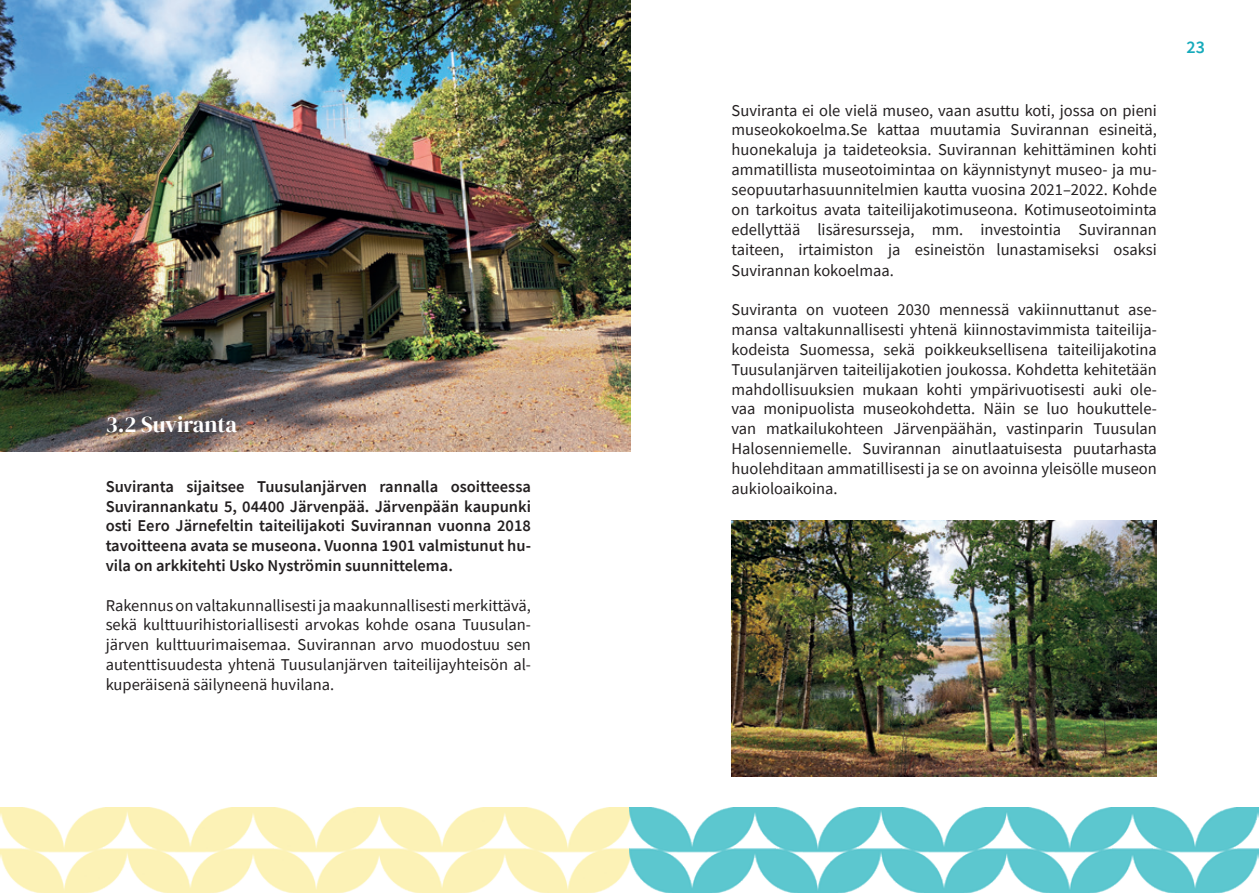
<style>
.page{position:relative;width:1259px;height:893px;background:#fff}
.page>*{position:absolute;margin:0;border:0;box-sizing:border-box;transform-origin:0 0}
.t1{font:22.5px "DM Serif Display";letter-spacing:-.005em;color:#fff}
.t2{font:600 18px "Source Sans Pro";color:#16aabb}
.t3{font:16.5px/19.8px "Source Sans Pro";color:#231f20;text-align:justify}
.t4{font:600 16.5px/19.8px "Source Sans Pro";color:#231f20;text-align:justify}
</style>
<div class="page">
<img style="left:0;top:0;width:630px;height:452px">
<img style="left:0;top:808px;width:1259px;height:85px">
<img style="left:731px;top:521px;width:426px;height:255px">
<p class="t1" style="left:106px;top:412px;width:133px">3.2 Suviranta</p>
<p class="t4" style="left:106px;top:476px;width:427px">Suviranta sijaitsee Tuusulanjärven rannalla osoitteessa Suvirannankatu 5, 04400 Järvenpää. Järvenpään kaupunki osti Eero Järnefeltin taiteilijakoti Suvirannan vuonna 2018 tavoitteena avata se museona. Vuonna 1901 valmistunut hu&shy;vila on arkkitehti Usko Nyströmin suunnittelema.</p>
<p class="t3" style="left:106px;top:595px;width:427px">Rakennus on valtakunnallisesti ja maakunnallisesti merkittävä, sekä kulttuurihistoriallisesti arvokas kohde osana Tuusulan&shy;järven kulttuurimaisemaa. Suvirannan arvo muodostuu sen autenttisuudesta yhtenä Tuusulanjärven taiteilijayhteisön al&shy;kuperäisenä säilyneenä huvilana.</p>
<p class="t3" style="left:731px;top:100px;width:427px">Suviranta ei ole vielä museo, vaan asuttu koti, jossa on pieni museokokoelma.Se kattaa muutamia Suvirannan esineitä, huonekaluja ja taideteoksia. Suvirannan kehittäminen kohti ammatillista museotoimintaa on käynnistynyt museo- ja mu&shy;seopuutarhasuunnitelmien kautta vuosina 2021–2022. Kohde on tarkoitus avata taiteilijakotimuseona. Kotimuseotoiminta edellyttää lisäresursseja, mm. investointia Suvirannan taiteen, irtaimiston ja esineistön lunastamiseksi osaksi Suvirannan kokoelmaa.</p>
<p class="t3" style="left:731px;top:300px;width:427px">Suviranta on vuoteen 2030 mennessä vakiinnuttanut ase&shy;mansa valtakunnallisesti yhtenä kiinnostavimmista taiteilija&shy;kodeista Suomessa, sekä poikkeuksellisena taiteilijakotina Tuusulanjärven taiteilijakotien joukossa. Kohdetta kehitetään mahdollisuuksien mukaan kohti ympärivuotisesti auki ole&shy;vaa monipuolista museokohdetta. Näin se luo houkuttele&shy;van matkailukohteen Järvenpäähän, vastinparin Tuusulan Halosenniemelle. Suvirannan ainutlaatuisesta puutarhasta huolehditaan ammatillisesti ja se on avoinna yleisölle museon aukioloaikoina.</p>
<p class="t2" style="left:1186px;top:35px;width:20px">23</p>
</div>
